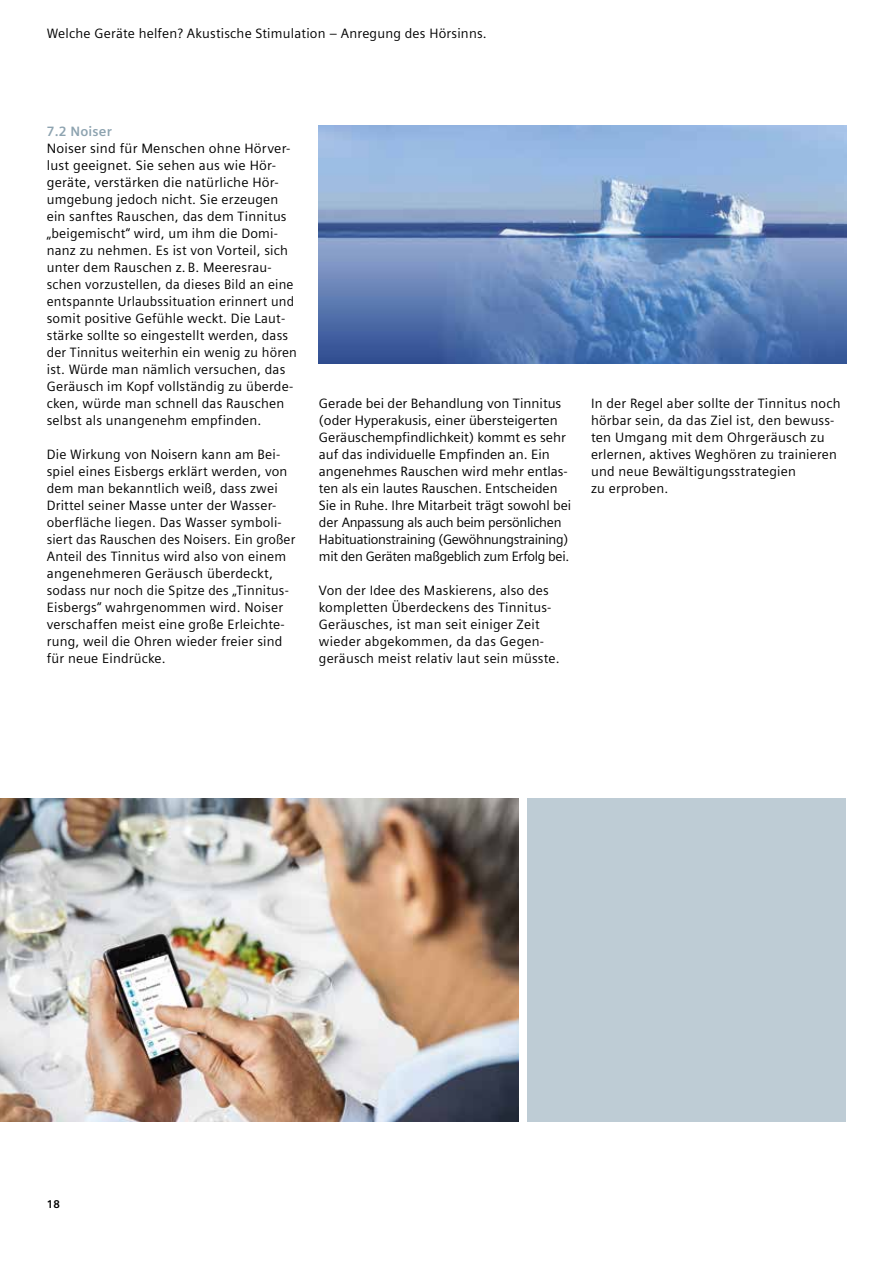
<style>
.page{position:relative;width:893px;height:1263px;background:#fff}
.page>*{position:absolute;margin:0;border:0;box-sizing:border-box;transform-origin:0 0}
.t1{font:13.5px/17px "Siemens Sans";letter-spacing:.015em;color:#000}
.t2{font:700 13.5px "Siemens Sans";letter-spacing:.015em;color:#8da3b0}
.t3{font:700 11.25px "Siemens Sans";color:#000}
</style>
<div class="page">
<img style="left:319px;top:125px;width:527px;height:239px">
<div style="left:527px;top:798px;width:319px;height:323px;background:#beccd5"></div>
<img style="left:0;top:798px;width:519px;height:323px">
<p class="t1" style="left:47px;top:25px;width:442px">Welche Geräte helfen? Akustische Stimulation – Anregung des Hörsinns.</p>
<p class="t2" style="left:47px;top:124px;width:67px">7.2 Noiser</p>
<p class="t1" style="left:47px;top:140px;width:252px">Noiser sind für Menschen ohne Hörver&shy;lust geeignet. Sie sehen aus wie Hör&shy;geräte, verstärken die natürliche Hör&shy;umgebung jedoch nicht. Sie erzeugen ein sanftes Rauschen, das dem Tinnitus „beigemischt“ wird, um ihm die Domi&shy;nanz zu nehmen. Es ist von Vorteil, sich unter dem Rauschen z. B. Meeresrau&shy;schen vorzustellen, da dieses Bild an eine entspannte Urlaubssituation erinnert und somit positive Gefühle weckt. Die Laut&shy;stärke sollte so eingestellt werden, dass der Tinnitus weiterhin ein wenig zu hören ist. Würde man nämlich versuchen, das Geräusch im Kopf vollständig zu überde&shy;cken, würde man schnell das Rauschen selbst als unangenehm empfinden.</p>
<p class="t1" style="left:47px;top:446px;width:250px">Die Wirkung von Noisern kann am Bei&shy;spiel eines Eisbergs erklärt werden, von dem man bekanntlich weiß, dass zwei Drittel seiner Masse unter der Wasser&shy;oberfläche liegen. Das Wasser symboli&shy;siert das Rauschen des Noisers. Ein großer Anteil des Tinnitus wird also von einem angenehmeren Geräusch überdeckt, sodass nur noch die Spitze des „Tinnitus-Eisbergs“ wahrgenommen wird. Noiser verschaffen meist eine große Erleichte&shy;rung, weil die Ohren wieder freier sind für neue Eindrücke.</p>
<p class="t1" style="left:319px;top:395px;width:254px">Gerade bei der Behandlung von Tinnitus (oder Hyperakusis, einer übersteigerten Geräuschempfindlichkeit) kommt es sehr auf das individuelle Empfinden an. Ein angenehmes Rauschen wird mehr entlas&shy;ten als ein lautes Rauschen. Entscheiden Sie in Ruhe. Ihre Mitarbeit trägt sowohl bei der Anpassung als auch beim persönlichen Habituationstraining (Gewöhnungstraining) mit den Geräten maßgeblich zum Erfolg bei.</p>
<p class="t1" style="left:319px;top:582px;width:242px">Von der Idee des Maskierens, also des kompletten Überdeckens des Tinnitus-Geräusches, ist man seit einiger Zeit wieder abgekommen, da das Gegen&shy;geräusch meist relativ laut sein müsste.</p>
<p class="t1" style="left:591px;top:395px;width:251px">In der Regel aber sollte der Tinnitus noch hörbar sein, da das Ziel ist, den bewuss&shy;ten Umgang mit dem Ohrgeräusch zu erlernen, aktives Weghören zu trainieren und neue Bewältigungsstrategien<br>zu erproben.</p>
<p class="t3" style="left:47px;top:1197px;width:15px">18</p>
</div>
